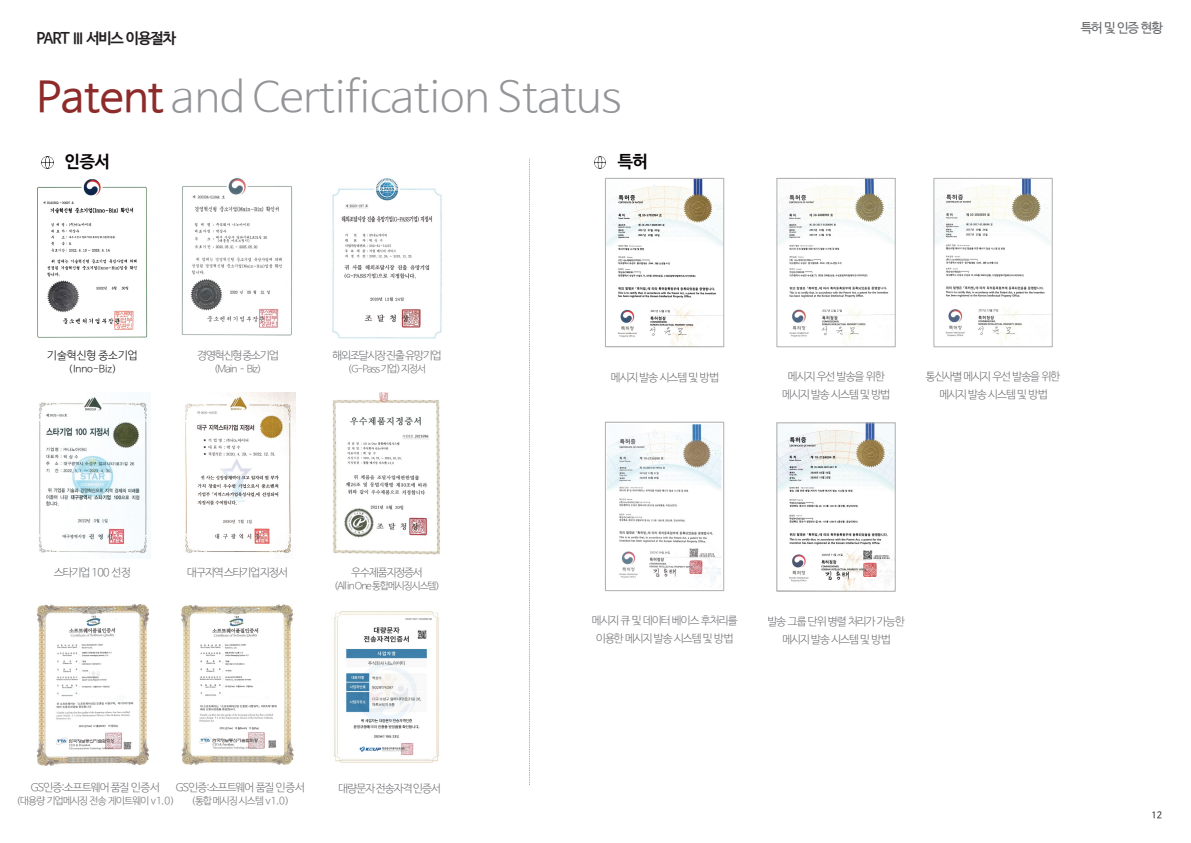
<style>
.page{position:relative;width:1191px;height:843px;background:#fff}
.page>*{position:absolute;margin:0;border:0;box-sizing:border-box;transform-origin:0 0}
.t1{font:300 42.5px "Nanum Barun Gothic";color:#939498}
.t2{font:700 17px "Nanum Barun Gothic";color:#050100}
.t3{font:700 15px "Nanum Barun Gothic";letter-spacing:-.08em;color:#231f20}
.t4{font:13px "Nanum Barun Gothic";letter-spacing:.025em;color:#67686b}
.t5{font:300 11px/18px "Nanum Barun Gothic";letter-spacing:-.09em;color:#67686b;text-align:center}
.t6{font:300 11px "Nanum Barun Gothic";color:#000}
.t7{font:300 10px "Nanum Barun Gothic";letter-spacing:-.095em;color:#67686b}
.t8{font:300 10px "Nanum Barun Gothic";letter-spacing:-.075em;color:#67686b}
.t9{font:300 10px "Nanum Barun Gothic";color:#000}
.t10{font:9px "Nanum Barun Gothic";color:#231f20}
.s1{font-weight:400;color:#8d2b2a}
</style>
<div class="page">
<svg style="left:41px;top:156px;width:13px;height:12px"></svg>
<img style="left:38px;top:179px;width:110px;height:159px">
<img style="left:39px;top:397px;width:111px;height:159px">
<img style="left:36px;top:604px;width:113px;height:161px">
<img style="left:181px;top:178px;width:112px;height:158px">
<img style="left:185px;top:392px;width:110px;height:161px">
<img style="left:181px;top:604px;width:113px;height:161px">
<img style="left:332px;top:178px;width:110px;height:161px">
<img style="left:333px;top:392px;width:107px;height:161px">
<img style="left:333px;top:611px;width:107px;height:152px">
<svg style="left:529px;top:158px;width:1px;height:626px"></svg>
<svg style="left:594px;top:156px;width:12px;height:12px"></svg>
<img style="left:936px;top:180px;width:114px;height:162px">
<div style="left:934px;top:178px;width:118px;height:169px;border:1px solid #b0afb0"></div>
<img style="left:607px;top:180px;width:115px;height:165px">
<div style="left:605px;top:178px;width:119px;height:169px;border:1px solid #b0afb0"></div>
<img style="left:607px;top:424px;width:115px;height:163px">
<div style="left:605px;top:422px;width:119px;height:168px;border:1px solid #b0afb0"></div>
<img style="left:779px;top:180px;width:114px;height:165px">
<div style="left:777px;top:178px;width:118px;height:169px;border:1px solid #b0afb0"></div>
<img style="left:779px;top:424px;width:114px;height:165px">
<div style="left:777px;top:422px;width:118px;height:169px;border:1px solid #b0afb0"></div>
<p class="t3" style="left:36px;top:30px;width:141px">PART Ⅲ 서비스 이용절차</p>
<h2 class="t1" style="left:36px;top:75px;width:587px"><span class="s1">Patent</span> and Certification Status</h2>
<p class="t2" style="left:65px;top:153px;width:47px">인증서</p>
<p class="t2" style="left:618px;top:153px;width:32px">특허</p>
<p class="t4" style="left:1081px;top:21px;width:84px">특허및인증현황</p>
<p class="t6" style="left:47px;top:350px;width:92px">기술혁신형 중소기업</p>
<p class="t9" style="left:69px;top:363px;width:50px">(Inno-Biz)</p>
<p class="t5" style="left:197px;top:347px;width:83px">경영혁신형중소기업</p>
<p class="t7" style="left:214px;top:363px;width:49px">(Main –Biz)</p>
<p class="t5" style="left:332px;top:347px;width:111px">해외조달시장진출유망기업</p>
<p class="t7" style="left:348px;top:363px;width:79px">(G-Pass 기업) 지정서</p>
<p class="t5" style="left:611px;top:369px;width:110px">메시지 발송 시스템 및 방법</p>
<p class="t5" style="left:782px;top:368px;width:109px">메시지 우선 발송을 위한 메시지 발송 시스템 및 방법</p>
<p class="t5" style="left:926px;top:368px;width:136px">통신사별 메시지 우선 발송을 위한 메시지 발송 시스템 및 방법</p>
<p class="t5" style="left:54px;top:563px;width:78px">스타기업 100 선정</p>
<p class="t5" style="left:187px;top:563px;width:102px">대구지역스타기업지정서</p>
<p class="t5" style="left:351px;top:563px;width:73px">우수제품지정증서</p>
<p class="t7" style="left:334px;top:580px;width:107px">(Allin One 통합메시징시스템)</p>
<p class="t5" style="left:592px;top:611px;width:147px">메시지 큐 및 데이터 베이스 후처리를 이용한 메시지 발송 시스템 및 방법</p>
<p class="t5" style="left:768px;top:612px;width:139px">발송 그룹 단위 병렬 처리가 가능한 메시지 발송 시스템 및 방법</p>
<p class="t5" style="left:31px;top:778px;width:131px">GS인증:소프트웨어 품질 인증서</p>
<p class="t7" style="left:16px;top:794px;width:160px">(대용량 기업메시징 전송 게이트웨이 v1.0)</p>
<p class="t5" style="left:176px;top:778px;width:131px">GS인증:소프트웨어 품질 인증서</p>
<p class="t8" style="left:191px;top:795px;width:100px">(통합메시징시스템 v1.0)</p>
<p class="t5" style="left:339px;top:779px;width:104px">대량문자전송자격인증서</p>
<p class="t10" style="left:1152px;top:809px;width:12px">12</p>
</div>
